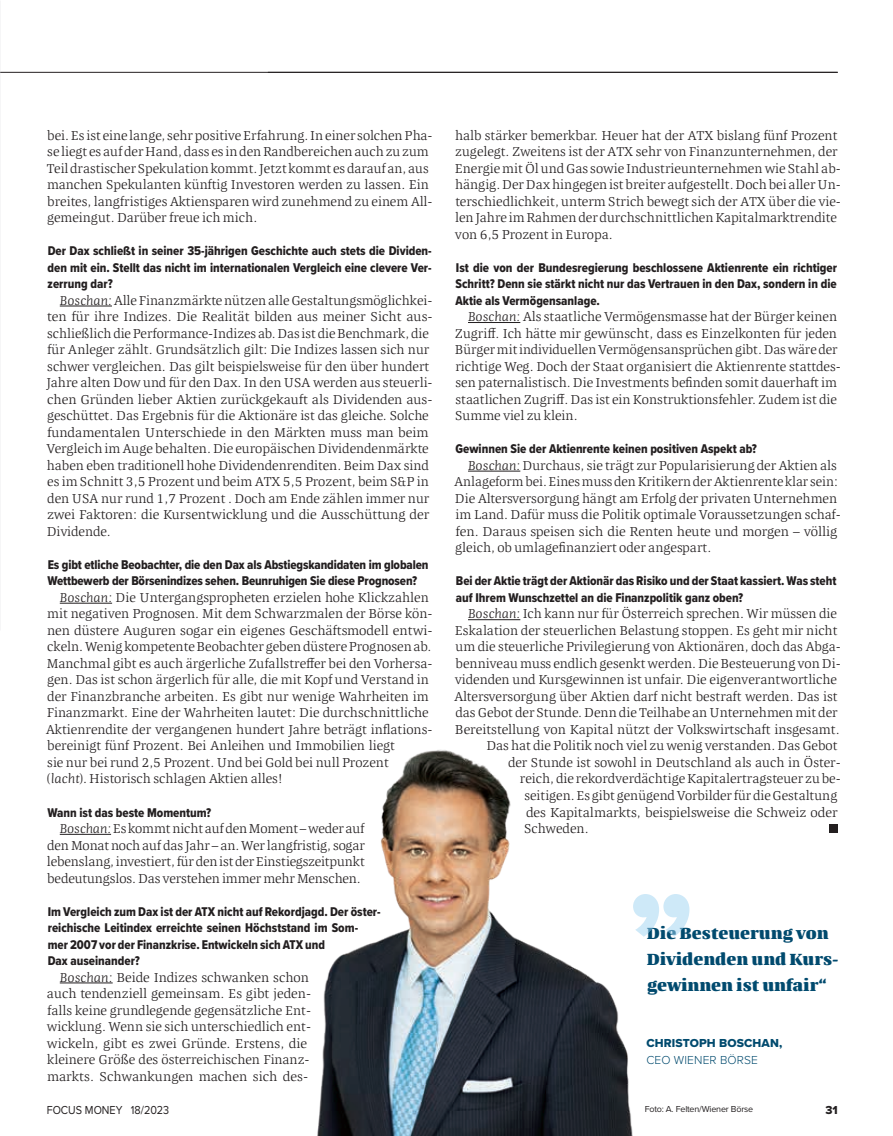
<style>
.page{position:relative;width:893px;height:1136px;background:#fff}
.page>*{position:absolute;margin:0;border:0;box-sizing:border-box;transform-origin:0 0}
.t1{font:800 16.5px/25.5px "Quador";color:#004a6e}
.t2{font:300 13.2px/16.5px "Quador";color:#231f20}
.t3{font:13.2px/16.5px "Proxima Nova Cond Extrabld";color:#231f20}
.t4{font:12px "Proxima Nova";color:#231f20;scale:.9 1}
.t5{font:12px "Proxima Nova Extrabld";letter-spacing:.01em;color:#004a6e}
.t6{font:300 12px "Proxima Nova";letter-spacing:.01em;color:#004a6e}
.t7{font:12px "Proxima Nova Extrabld";color:#231f20}
.t8{font:9px "Proxima Nova";letter-spacing:-.02em;color:#231f20}
.s1{font-style:italic}
</style>
<div class="page">
<hr style="left:0;top:72px;width:838px;height:1px;background:#231f20">
<div style="left:829px;top:824px;width:9px;height:8px;background:#231f20"></div>
<img style="left:317px;top:750px;width:328px;height:385px">
<hr style="left:60px;top:305px;width:52px;height:1px;background:#231f20">
<hr style="left:60px;top:602px;width:52px;height:1px;background:#231f20">
<hr style="left:60px;top:833px;width:51px;height:1px;background:#231f20">
<hr style="left:60px;top:982px;width:53px;height:1px;background:#231f20">
<hr style="left:468px;top:322px;width:52px;height:1px;background:#231f20">
<hr style="left:468px;top:470px;width:52px;height:1px;background:#231f20">
<hr style="left:468px;top:619px;width:52px;height:1px;background:#231f20">
<svg style="left:633px;top:893px;width:56px;height:43px"></svg>
<p class="t2" style="left:46px;top:126px;width:388px">bei. Es ist eine lange, sehr positive Erfahrung. In einer solchen Pha&shy;se liegt es auf der Hand, dass es in den Randbereichen auch zu zum Teil drastischer Spekulation kommt. Jetzt kommt es darauf an, aus manchen Spekulanten künftig Investoren werden zu lassen. Ein breites, langfristiges Aktiensparen wird zunehmend zu einem All&shy;gemeingut. Darüber freue ich mich.</p>
<p class="t3" style="left:48px;top:242px;width:386px;text-align:justify">Der Dax schließt in seiner 35-jährigen Geschichte auch stets die Dividen&shy;den mit ein. Stellt das nicht im internationalen Vergleich eine clevere Ver&shy;zerrung dar?</p>
<p class="t2" style="left:46px;top:291px;width:388px;text-indent:13px"><span class="s1">Boschan:</span> Alle Finanzmärkte nützen alle Gestaltungsmöglichkei&shy;ten für ihre Indizes. Die Realität bilden aus meiner Sicht aus&shy;schließlich die Performance-Indizes ab. Das ist die Benchmark, die für Anleger zählt. Grundsätzlich gilt: Die Indizes lassen sich nur schwer vergleichen. Das gilt beispielsweise für den über hundert Jahre alten Dow und für den Dax. In den USA werden aus steuerli&shy;chen Gründen lieber Aktien zurückgekauft als Dividenden aus&shy;geschüttet. Das Ergebnis für die Aktionäre ist das gleiche. Solche fundamentalen Unterschiede in den Märkten muss man beim Vergleich im Auge behalten. Die europäischen Dividendenmärkte haben eben traditionell hohe Dividendenrenditen. Beim Dax sind es im Schnitt 3,5 Prozent und beim ATX 5,5 Prozent, beim S&amp;P in den USA nur rund 1,7 Prozent . Doch am Ende zählen immer nur zwei Faktoren: die Kursentwicklung und die Ausschüttung der Dividende.</p>
<p class="t3" style="left:47px;top:556px;width:382px">Es gibt etliche Beobachter, die den Dax als Abstiegskandidaten im globalen<br>Wettbewerb der Börsenindizes sehen. Beunruhigen Sie diese Prognosen?</p>
<p class="t2" style="left:46px;top:588px;width:388px;text-indent:14px"><span class="s1">Boschan:</span> Die Untergangspropheten erzielen hohe Klickzahlen mit negativen Prognosen. Mit dem Schwarzmalen der Börse kön&shy;nen düstere Auguren sogar ein eigenes Geschäftsmodell entwi&shy;ckeln. Wenig kompetente Beobachter geben düstere Prognosen ab.<br>Manchmal gibt es auch ärgerliche Zufallstreffer bei den Vorhersa&shy;gen. Das ist schon ärgerlich für alle, die mit Kopf und Verstand in der Finanzbranche arbeiten. Es gibt nur wenige Wahrheiten im Finanzmarkt. Eine der Wahrheiten lautet: Die durchschnittliche Aktienrendite der vergangenen hundert Jahre beträgt inflations&shy;bereinigt fünf Prozent. Bei Anleihen und Immobilien liegt<br>sie nur bei rund 2,5 Prozent. Und bei Gold bei null Prozent<br>(<span class="s1">lacht</span>). Historisch schlagen Aktien alles!</p>
<p class="t3" style="left:47px;top:803px;width:165px">Wann ist das beste Momentum?</p>
<p class="t2" style="left:47px;top:819px;width:319px;text-align:justify;text-indent:13px"><span class="s1">Boschan:</span> Es kommt nicht auf den Moment – weder auf den Monat noch auf das Jahr – an. Wer langfristig, sogar lebenslang, investiert, für den ist der Einstiegszeitpunkt bedeutungslos. Das verstehen immer mehr Menschen.</p>
<p class="t3" style="left:48px;top:902px;width:335px">Im Vergleich zum Dax ist der ATX nicht auf Rekordjagd. Der öster&shy;reichische Leitindex erreichte seinen Höchststand im Som&shy;mer 2007 vor der Finanzkrise. Entwickeln sich ATX und<br>Dax auseinander?</p>
<p class="t2" style="left:47px;top:968px;width:266px;text-indent:13px"><span class="s1">Boschan:</span> Beide Indizes schwanken schon auch tendenziell gemeinsam. Es gibt jeden&shy;falls keine grundlegende gegensätzliche Ent&shy;wicklung. Wenn sie sich unterschiedlich ent&shy;wickeln, gibt es zwei Gründe. Erstens, die kleinere Größe des österreichischen Finanz&shy;markts. Schwankungen machen sich des-</p>
<p class="t2" style="left:455px;top:126px;width:387px">halb stärker bemerkbar. Heuer hat der ATX bislang fünf Prozent zugelegt. Zweitens ist der ATX sehr von Finanzunternehmen, der Energie mit Öl und Gas sowie Industrieunternehmen wie Stahl ab&shy;hängig. Der Dax hingegen ist breiter aufgestellt. Doch bei aller Un&shy;terschiedlichkeit, unterm Strich bewegt sich der ATX über die vie&shy;len Jahre im Rahmen der durchschnittlichen Kapitalmarktrendite von 6,5 Prozent in Europa.</p>
<p class="t3" style="left:455px;top:259px;width:383px;text-align:justify">Ist die von der Bundesregierung beschlossene Aktienrente ein richtiger Schritt? Denn sie stärkt nicht nur das Vertrauen in den Dax, sondern in die Aktie als Vermögensanlage.</p>
<p class="t2" style="left:455px;top:308px;width:387px;text-indent:13px"><span class="s1">Boschan:</span> Als staatliche Vermögensmasse hat der Bürger keinen Zugriff. Ich hätte mir gewünscht, dass es Einzelkonten für jeden Bürger mit individuellen Vermögensansprüchen gibt. Das wäre der richtige Weg. Doch der Staat organisiert die Aktienrente stattdes&shy;sen paternalistisch. Die Investments befinden somit dauerhaft im staatlichen Zugriff. Das ist ein Konstruktionsfehler. Zudem ist die Summe viel zu klein.</p>
<p class="t3" style="left:456px;top:440px;width:303px">Gewinnen Sie der Aktienrente keinen positiven Aspekt ab?</p>
<p class="t2" style="left:454px;top:456px;width:388px;text-indent:14px"><span class="s1">Boschan:</span> Durchaus, sie trägt zur Popularisierung der Aktien als Anlageform bei. Eines muss den Kritikern der Aktienrente klar sein:<br>Die Altersversorgung hängt am Erfolg der privaten Unternehmen im Land. Dafür muss die Politik optimale Voraussetzungen schaf&shy;fen. Daraus speisen sich die Renten heute und morgen – völlig gleich, ob umlagefinanziert oder angespart.</p>
<p class="t3" style="left:456px;top:572px;width:382px">Bei der Aktie trägt der Aktionär das Risiko und der Staat kassiert. Was steht auf Ihrem Wunschzettel an die Finanzpolitik ganz oben?</p>
<p class="t2" style="left:468px;top:605px;width:370px"><span class="s1">Boschan:</span> Ich kann nur für Österreich sprechen. Wir müssen die</p>
<p class="t2" style="left:455px;top:621px;width:384px">Eskalation der steuerlichen Belastung stoppen. Es geht mir nicht</p>
<p class="t2" style="left:455px;top:638px;width:387px">um die steuerliche Privilegierung von Aktionären, doch das Abga-</p>
<p class="t2" style="left:455px;top:654px;width:387px">benniveau muss endlich gesenkt werden. Die Besteuerung von Di-</p>
<p class="t2" style="left:455px;top:671px;width:383px">videnden und Kursgewinnen ist unfair. Die eigenverantwortliche</p>
<p class="t2" style="left:454px;top:687px;width:385px">Altersversorgung über Aktien darf nicht bestraft werden. Das ist</p>
<p class="t2" style="left:455px;top:704px;width:384px">das Gebot der Stunde. Denn die Teilhabe an Unternehmen mit der</p>
<p class="t2" style="left:455px;top:720px;width:386px">Bereitstellung von Kapital nützt der Volkswirtschaft insgesamt.</p>
<p class="t2" style="left:486px;top:737px;width:353px">Das hat die Politik noch viel zu wenig verstanden. Das Gebot</p>
<p class="t2" style="left:508px;top:753px;width:334px">der Stunde ist sowohl in Deutschland als auch in Öster-</p>
<p class="t2" style="left:520px;top:770px;width:322px">reich, die rekordverdächtige Kapitalertragsteuer zu be-</p>
<p class="t2" style="left:524px;top:786px;width:314px">seitigen. Es gibt genügend Vorbilder für die Gestaltung</p>
<p class="t2" style="left:526px;top:803px;width:313px">des Kapitalmarkts, beispielsweise die Schweiz oder</p>
<p class="t2" style="left:524px;top:819px;width:66px">Schweden.</p>
<p class="t1" style="left:647px;top:919px;width:193px">Die Besteuerung von<br>Dividenden und Kurs&shy;gewinnen ist unfair“</p>
<p class="t5" style="left:646px;top:1034px;width:137px">CHRISTOPH BOSCHAN,</p>
<p class="t6" style="left:646px;top:1050px;width:113px">CEO WIENER BÖRSE</p>
<p class="t4" style="left:47px;top:1100px;width:138px">FOCUS MONEY 18/2023</p>
<p class="t8" style="left:645px;top:1101px;width:110px">Foto: A. Felten/Wiener Börse</p>
<p class="t7" style="left:825px;top:1100px;width:14px">31</p>
</div>
